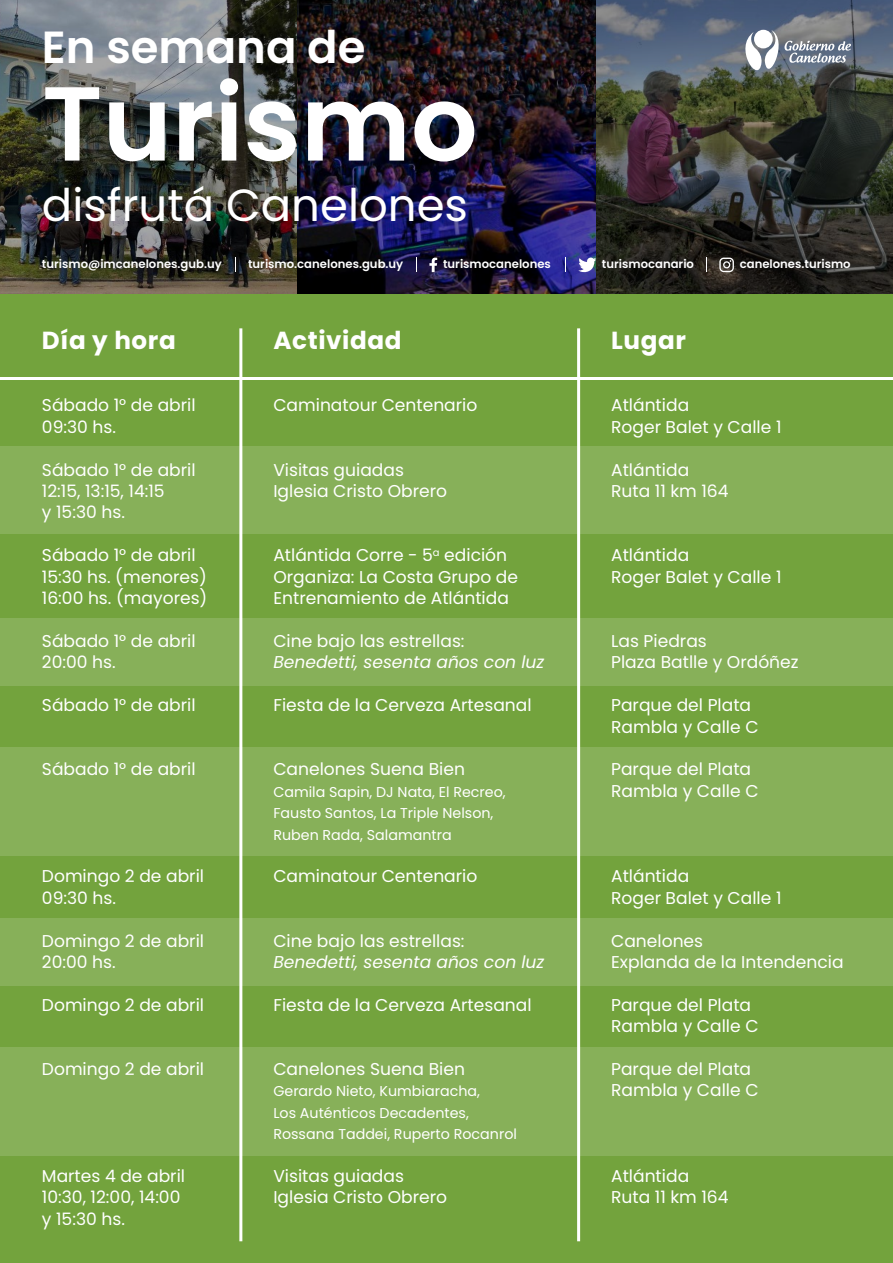
<style>
.page{position:relative;width:893px;height:1263px;background:#fff}
.page>*{position:absolute;margin:0;border:0;box-sizing:border-box;transform-origin:0 0}
.t1{font:600 105px "Poppins";color:#fff}
.t2{font:45px "Poppins";color:#fff}
.t3{font:600 45px "Poppins";color:#fff}
.t4{font:700 24.6px "Poppins";letter-spacing:.025em;color:#fff}
.t5{font:17.1px/21.5px "Poppins";color:#fff}
.t6{font:italic 17.1px "Poppins";color:#fff}
.t7{font:14.25px/21.5px "Poppins";color:#fff}
.t8{font:600 11.7px "Poppins";color:#fff}
</style>
<div class="page">
<div style="left:0;top:255px;width:893px;height:1008px;background:#73a33d"></div>
<div style="left:0;top:446px;width:893px;height:87px;background:#87b059"></div>
<div style="left:0;top:618px;width:893px;height:68px;background:#87b059"></div>
<div style="left:0;top:918px;width:893px;height:68px;background:#87b059"></div>
<div style="left:0;top:747px;width:893px;height:108px;background:#87b059"></div>
<div style="left:0;top:1047px;width:893px;height:108px;background:#87b059"></div>
<hr style="left:239px;top:328px;width:3px;height:913px;background:#fff">
<hr style="left:577px;top:328px;width:3px;height:913px;background:#fff">
<hr style="left:0;top:377px;width:893px;height:3px;background:#fff">
<img style="left:0;top:0;width:893px;height:293px">
<svg style="left:565px;top:258px;width:1px;height:14px"></svg>
<svg style="left:706px;top:258px;width:1px;height:14px"></svg>
<svg style="left:719px;top:258px;width:15px;height:14px"></svg>
<svg style="left:235px;top:258px;width:1px;height:14px"></svg>
<svg style="left:416px;top:258px;width:1px;height:14px"></svg>
<svg style="left:578px;top:258px;width:18px;height:15px"></svg>
<svg style="left:429px;top:258px;width:8px;height:14px"></svg>
<svg style="left:732px;top:30px;width:119px;height:57px;background:#767d81"></svg>
<div style="left:754px;top:30px;width:19px;height:18px;background:#fff;border-radius:50%"></div>
<h2 class="t3" style="left:42px;top:21px;width:325px">En semana de</h2>
<h1 class="t1" style="left:42px;top:63px;width:437px">Turismo</h1>
<h2 class="t2" style="left:42px;top:179px;width:428px">disfrutá Canelones</h2>
<p class="t8" style="left:42px;top:257px;width:181px">turismo@imcanelones.gub.uy</p>
<p class="t8" style="left:248px;top:257px;width:157px">turismo.canelones.gub.uy</p>
<p class="t8" style="left:443px;top:257px;width:109px">turismocanelones</p>
<p class="t8" style="left:602px;top:257px;width:94px">turismocanario</p>
<p class="t8" style="left:740px;top:257px;width:112px">canelones.turismo</p>
<h3 class="t4" style="left:42px;top:326px;width:135px">Día y hora</h3>
<h3 class="t4" style="left:273px;top:326px;width:130px">Actividad</h3>
<h3 class="t4" style="left:611px;top:326px;width:76px">Lugar</h3>
<p class="t5" style="left:42px;top:395px;width:155px">Sábado 1° de abril<br>09:30 hs.</p>
<p class="t5" style="left:42px;top:459px;width:155px">Sábado 1° de abril<br>12:15, 13:15, 14:15<br>y 15:30 hs.</p>
<p class="t5" style="left:42px;top:545px;width:167px">Sábado 1° de abril<br>15:30 hs. (menores)<br>16:00 hs. (mayores)</p>
<p class="t5" style="left:42px;top:630px;width:155px">Sábado 1° de abril<br>20:00 hs.</p>
<p class="t5" style="left:42px;top:694px;width:155px">Sábado 1° de abril</p>
<p class="t5" style="left:42px;top:759px;width:155px">Sábado 1° de abril</p>
<p class="t5" style="left:42px;top:866px;width:164px">Domingo 2 de abril<br>09:30 hs.</p>
<p class="t5" style="left:42px;top:930px;width:164px">Domingo 2 de abril<br>20:00 hs.</p>
<p class="t5" style="left:42px;top:994px;width:164px">Domingo 2 de abril</p>
<p class="t5" style="left:42px;top:1058px;width:164px">Domingo 2 de abril</p>
<p class="t5" style="left:42px;top:1165px;width:145px">Martes 4 de abril<br>10:30, 12:00, 14:00 y 15:30 hs.</p>
<p class="t5" style="left:273px;top:395px;width:206px">Caminatour Centenario</p>
<p class="t5" style="left:273px;top:459px;width:175px">Visitas guiadas<br>Iglesia Cristo Obrero</p>
<p class="t5" style="left:273px;top:545px;width:246px">Atlántida Corre - 5<sup>a</sup> edición<br>Organiza: La Costa Grupo de<br>Entrenamiento de Atlántida</p>
<p class="t5" style="left:273px;top:630px;width:193px">Cine bajo las estrellas:</p>
<p class="t6" style="left:273px;top:652px;width:272px">Benedetti, sesenta años con luz</p>
<p class="t5" style="left:273px;top:694px;width:260px">Fiesta de la Cerveza Artesanal</p>
<p class="t5" style="left:273px;top:759px;width:193px">Canelones Suena Bien</p>
<p class="t7" style="left:273px;top:781px;width:234px">Camila Sapin, DJ Nata, El Recreo,<br>Fausto Santos, La Triple Nelson,<br>Ruben Rada, Salamantra</p>
<p class="t5" style="left:273px;top:866px;width:206px">Caminatour Centenario</p>
<p class="t5" style="left:273px;top:930px;width:193px">Cine bajo las estrellas:</p>
<p class="t6" style="left:273px;top:952px;width:272px">Benedetti, sesenta años con luz</p>
<p class="t5" style="left:273px;top:994px;width:260px">Fiesta de la Cerveza Artesanal</p>
<p class="t5" style="left:273px;top:1058px;width:193px">Canelones Suena Bien</p>
<p class="t7" style="left:273px;top:1081px;width:245px">Gerardo Nieto, Kumbiaracha,<br>Los Auténticos Decadentes,<br>Rossana Taddei, Ruperto Rocanrol</p>
<p class="t5" style="left:273px;top:1165px;width:175px">Visitas guiadas<br>Iglesia Cristo Obrero</p>
<p class="t5" style="left:611px;top:395px;width:172px">Atlántida<br>Roger Balet y Calle 1</p>
<p class="t5" style="left:611px;top:459px;width:119px">Atlántida<br>Ruta 11 km 164</p>
<p class="t5" style="left:611px;top:545px;width:172px">Atlántida<br>Roger Balet y Calle 1</p>
<p class="t5" style="left:611px;top:630px;width:189px">Las Piedras<br>Plaza Batlle y Ordóñez</p>
<p class="t5" style="left:611px;top:694px;width:149px">Parque del Plata<br>Rambla y Calle C</p>
<p class="t5" style="left:611px;top:759px;width:149px">Parque del Plata<br>Rambla y Calle C</p>
<p class="t5" style="left:611px;top:866px;width:172px">Atlántida<br>Roger Balet y Calle 1</p>
<p class="t5" style="left:611px;top:930px;width:234px">Canelones<br>Explanda de la Intendencia</p>
<p class="t5" style="left:611px;top:994px;width:149px">Parque del Plata<br>Rambla y Calle C</p>
<p class="t5" style="left:611px;top:1058px;width:149px">Parque del Plata<br>Rambla y Calle C</p>
<p class="t5" style="left:611px;top:1165px;width:119px">Atlántida<br>Ruta 11 km 164</p>
</div>
